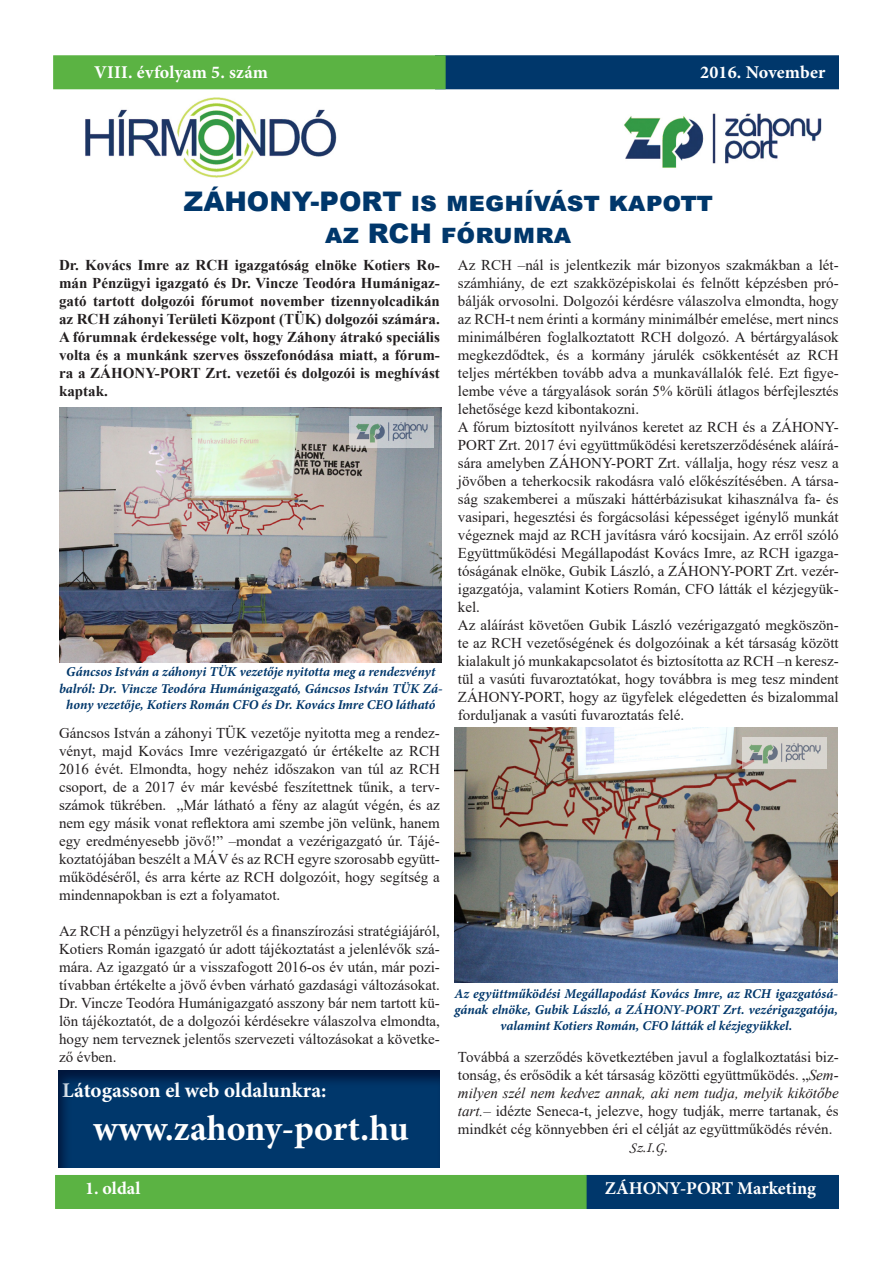
<style>
.page{position:relative;width:893px;height:1263px;background:#fff}
.page>*{position:absolute;margin:0;border:0;box-sizing:border-box;transform-origin:0 0}
.t1{font:700 36px "Minion Pro";color:#fff}
.t2{font:900 27px "Arial";color:#00376b}
.t3{font:700 21px "Minion Pro";color:#fff}
.t4{font:700 18px "Minion Pro";letter-spacing:.005em;color:#fff}
.t5{font:15px/18px "Times New Roman";color:#231f20;text-align:justify}
.t6{font:700 15px/18px "Times New Roman";color:#231f20;text-align:justify}
.t7{font:15px "Monotype Corsiva";color:#231f20}
.t8{font:italic 700 13.5px/16.2px "Minion Pro";color:#00376b;text-align:center}
.s1{font-style:italic}
</style>
<div class="page">
<div style="left:435px;top:55px;width:404px;height:34px;background:#00376b;border:2px solid #00376b"></div>
<div style="left:53px;top:55px;width:393px;height:34px;background:#5bb343;border:2px solid #5bb343"></div>
<img style="left:85px;top:98px;width:252px;height:80px">
<img style="left:624px;top:113px;width:198px;height:55px">
<div style="left:584px;top:1175px;width:255px;height:34px;background:#00376b"></div>
<div style="left:55px;top:1175px;width:532px;height:34px;background:#5bb343"></div>
<img style="left:59px;top:407px;width:383px;height:255px">
<img style="left:350px;top:417px;width:84px;height:30px">
<img style="left:454px;top:727px;width:383px;height:255px">
<img style="left:742px;top:738px;width:84px;height:30px">
<div style="left:55px;top:1057px;width:416px;height:111px;background:#00376b;opacity:.75"></div>
<p class="t4" style="left:94px;top:59px;width:175px">VIII. évfolyam 5. szám</p>
<p class="t4" style="left:700px;top:59px;width:127px">2016. November</p>
<p class="t2" style="left:184px;top:181px;width:530px">ZÁHONY-PORT is meghívást kapott</p>
<p class="t2" style="left:325px;top:214px;width:247px">az RCH fórumra</p>
<p class="t6" style="left:59px;top:256px;width:382px">Dr. Kovács Imre az RCH igazgatóság elnöke Kotiers Ro&shy;mán Pénzügyi igazgató és Dr. Vincze Teodóra Humánigaz&shy;gató tartott dolgozói fórumot november tizennyolcadikán az RCH záhonyi Területi Központ (TÜK) dolgozói számára.<br>A fórumnak érdekessége volt, hogy Záhony átrakó speciális volta és a munkánk szerves összefonódása miatt, a fórum&shy;ra a ZÁHONY-PORT Zrt. vezetői és dolgozói is meghívást kaptak.</p>
<p class="t5" style="left:458px;top:256px;width:382px">Az RCH –nál is jelentkezik már bizonyos szakmákban a lét&shy;számhiány, de ezt szakközépiskolai és felnőtt képzésben pró&shy;bálják orvosolni. Dolgozói kérdésre válaszolva elmondta, hogy az RCH-t nem érinti a kormány minimálbér emelése, mert nincs minimálbéren foglalkoztatott RCH dolgozó. A bértárgyalások megkezdődtek, és a kormány járulék csökkentését az RCH teljes mértékben tovább adva a munkavállalók felé. Ezt figye&shy;lembe véve a tárgyalások során 5% körüli átlagos bérfejlesztés lehetősége kezd kibontakozni.</p>
<p class="t5" style="left:458px;top:418px;width:382px">A fórum biztosított nyilvános keretet az RCH és a ZÁHONY-PORT Zrt. 2017 évi együttműködési keretszerződésének aláírá&shy;sára amelyben ZÁHONY-PORT Zrt. vállalja, hogy rész vesz a jövőben a teherkocsik rakodásra való előkészítésében. A társa&shy;ság szakemberei a műszaki háttérbázisukat kihasználva fa- és vasipari, hegesztési és forgácsolási képességet igénylő munkát végeznek majd az RCH javításra váró kocsijain. Az erről szóló Együttműködési Megállapodást Kovács Imre, az RCH igazga&shy;tóságának elnöke, Gubik László, a ZÁHONY-PORT Zrt. vezér&shy;igazgatója, valamint Kotiers Román, CFO látták el kézjegyük&shy;kel.</p>
<p class="t5" style="left:458px;top:616px;width:382px">Az aláírást követően Gubik László vezérigazgató megköszön&shy;te az RCH vezetőségének és dolgozóinak a két társaság között kialakult jó munkakapcsolatot és biztosította az RCH –n keresz&shy;tül a vasúti fuvaroztatókat, hogy továbbra is meg tesz mindent ZÁHONY-PORT, hogy az ügyfelek elégedetten és bizalommal forduljanak a vasúti fuvaroztatás felé.</p>
<p class="t8" style="left:66px;top:664px;width:371px">Gáncsos István a záhonyi TÜK vezetője nyitotta meg a rendezvényt</p>
<p class="t8" style="left:59px;top:680px;width:385px">balról: Dr. Vincze Teodóra Humánigazgató, Gáncsos István TÜK Zá&shy;hony vezetője, Kotiers Román CFO és Dr. Kovács Imre CEO látható</p>
<p class="t5" style="left:59px;top:724px;width:382px">Gáncsos István a záhonyi TÜK vezetője nyitotta meg a rendez&shy;vényt, majd Kovács Imre vezérigazgató úr értékelte az RCH 2016 évét. Elmondta, hogy nehéz időszakon van túl az RCH csoport, de a 2017 év már kevésbé feszítettnek tűnik, a terv&shy;számok tükrében. „Már látható a fény az alagút végén, és az nem egy másik vonat reflektora ami szembe jön velünk, hanem egy eredményesebb jövő!” –mondat a vezérigazgató úr. Tájé&shy;koztatójában beszélt a MÁV és az RCH egyre szorosabb együtt&shy;működéséről, és arra kérte az RCH dolgozóit, hogy segítség a mindennapokban is ezt a folyamatot.</p>
<p class="t5" style="left:59px;top:922px;width:382px">Az RCH a pénzügyi helyzetről és a finanszírozási stratégiájáról, Kotiers Román igazgató úr adott tájékoztatást a jelenlévők szá&shy;mára. Az igazgató úr a visszafogott 2016-os év után, már pozi&shy;tívabban értékelte a jövő évben várható gazdasági változásokat.</p>
<p class="t5" style="left:59px;top:994px;width:382px">Dr. Vincze Teodóra Humánigazgató asszony bár nem tartott kü&shy;lön tájékoztatót, de a dolgozói kérdésekre válaszolva elmondta, hogy nem terveznek jelentős szervezeti változásokat a követke&shy;ző évben.</p>
<h3 class="t3" style="left:62px;top:1075px;width:266px">Látogasson el web oldalunkra:</h3>
<h1 class="t1" style="left:93px;top:1103px;width:317px">www.zahony-port.hu</h1>
<p class="t8" style="left:454px;top:985px;width:385px">Az együttműködési Megállapodást Kovács Imre, az RCH igazgatósá&shy;gának elnöke, Gubik László, a ZÁHONY-PORT Zrt. vezérigazgatója, valamint Kotiers Román, CFO látták el kézjegyükkel.</p>
<p class="t5" style="left:458px;top:1048px;width:382px">Továbbá a szerződés következtében javul a foglalkoztatási biz&shy;tonság, és erősödik a két társaság közötti együttműködés. „<span class="s1">Sem&shy;milyen szél nem kedvez annak, aki nem tudja, melyik kikötőbe tart.</span>– idézte Seneca-t, jelezve, hogy tudják, merre tartanak, és mindkét cég könnyebben éri el célját az együttműködés révén.</p>
<p class="t7" style="left:629px;top:1138px;width:40px">Sz.I.G.</p>
<p class="t4" style="left:85px;top:1176px;width:57px">1. oldal</p>
<p class="t4" style="left:605px;top:1176px;width:213px">ZÁHONY-PORT Marketing</p>
</div>
